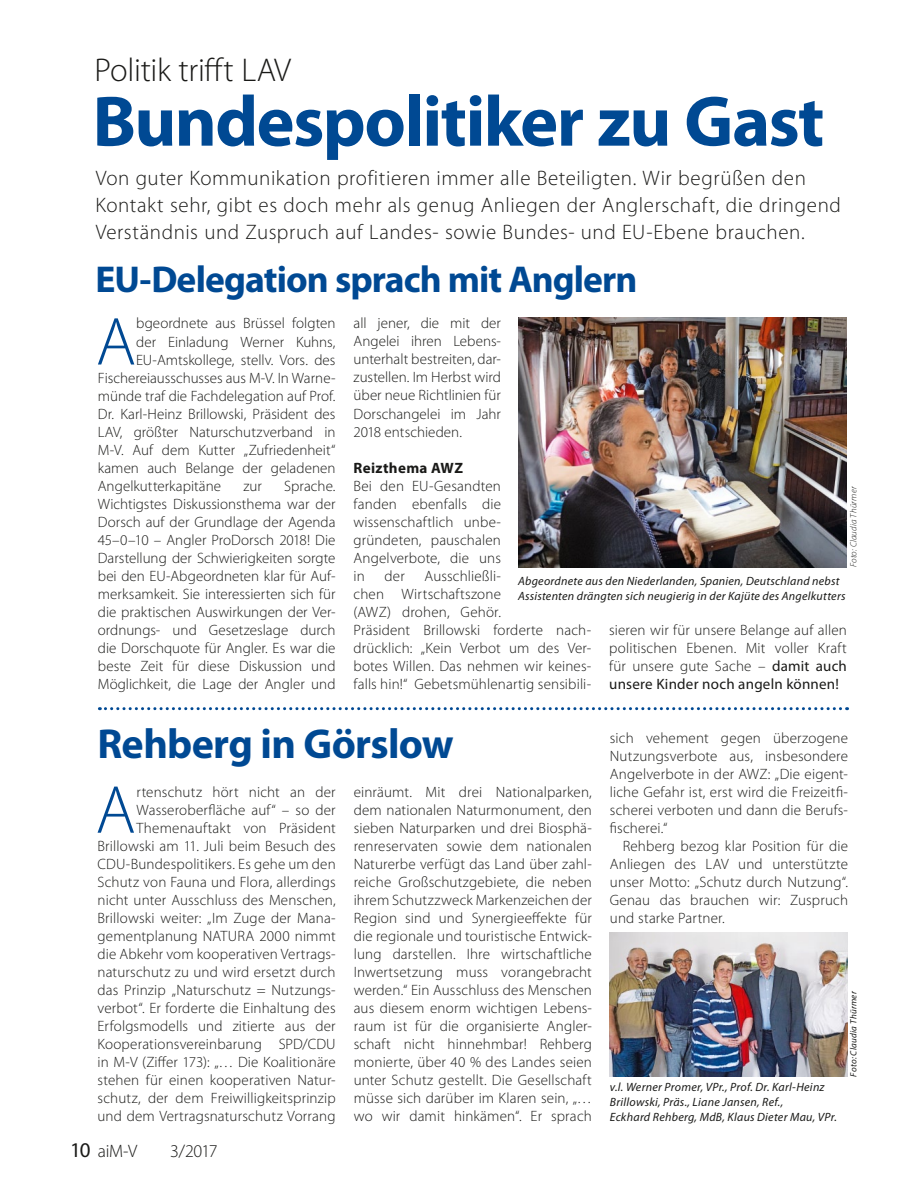
<style>
.page{position:relative;width:915px;height:1191px;background:#fff}
.page>*{position:absolute;margin:0;border:0;box-sizing:border-box;transform-origin:0 0}
.t1{font:700 72px "Myriad Pro";letter-spacing:-.025em;color:#004993}
.t2{font:300 68.4px "Myriad Pro";color:#004993}
.t3{font:700 42px "Myriad Pro";letter-spacing:-.015em;color:#004993}
.t4{font:700 37.5px "Myriad Pro";letter-spacing:-.025em;color:#004993}
.t5{font:300 33px "Myriad Pro";letter-spacing:-.01em;color:#1a1a18}
.t6{font:300 21px/27px "Myriad Pro";letter-spacing:.025em;color:#1a1a18}
.t7{font:300 18px "Myriad Pro";letter-spacing:-.02em;color:#1a1a18}
.t8{font:300 15px/18px "Myriad Pro";letter-spacing:.01em;color:#1a1a18;text-align:justify}
.t9{font:700 15px "Myriad Pro";letter-spacing:.025em;color:#1a1a18}
.t10{font:italic 12px/15px "Myriad Pro";letter-spacing:.02em;color:#1a1a18}
.t11{font:italic 300 9px "Myriad Pro";letter-spacing:.025em;color:#1a1a18}
.t12{font:italic 9px "Myriad Pro";letter-spacing:.03em;color:#1a1a18}
.s1{font-weight:400}
.s2{font-weight:400;font-size:21px}
</style>
<div class="page">
<img style="left:518px;top:317px;width:328px;height:250px">
<svg style="left:99px;top:707px;width:748px;height:3px"></svg>
<img style="left:609px;top:933px;width:238px;height:143px">
<h3 class="t5" style="left:95px;top:50px;width:198px">Politik trifft LAV</h3>
<h1 class="t1" style="left:92px;top:74px;width:733px">Bundespolitiker zu Gast</h1>
<p class="t6" style="left:95px;top:165px;width:746px">Von guter Kommunikation profitieren immer alle Beteiligten. Wir begrüßen den<br>Kontakt sehr, gibt es doch mehr als genug Anliegen der Anglerschaft, die dringend<br>Verständnis und Zuspruch auf Landes- sowie Bundes- und EU-Ebene brauchen.</p>
<h3 class="t4" style="left:95px;top:255px;width:543px">EU-Delegation sprach mit Anglern</h3>
<h2 class="t2" style="left:96px;top:300px;width:42px">A</h2>
<p class="t8" style="left:136px;top:314px;width:201px">bgeordnete aus Brüssel folgten</p>
<p class="t8" style="left:136px;top:332px;width:201px">der Einladung Werner Kuhns,</p>
<p class="t8" style="left:136px;top:350px;width:201px">EU-Amtskollege, stellv. Vors. des</p>
<p class="t8" style="left:98px;top:368px;width:239px">Fischereiausschusses aus M-V. In Warne-</p>
<p class="t8" style="left:98px;top:386px;width:239px">münde traf die Fachdelegation auf Prof.</p>
<p class="t8" style="left:98px;top:404px;width:239px">Dr. Karl-Heinz Brillowski, Präsident des</p>
<p class="t8" style="left:98px;top:422px;width:239px">LAV, größter Naturschutzverband in</p>
<p class="t8" style="left:98px;top:440px;width:239px">M-V. Auf dem Kutter „Zufriedenheit“</p>
<p class="t8" style="left:98px;top:458px;width:239px">kamen auch Belange der geladenen</p>
<p class="t8" style="left:98px;top:476px;width:125px">Angelkutterkapitäne</p>
<p class="t8" style="left:243px;top:476px;width:20px">zur</p>
<p class="t8" style="left:98px;top:476px;width:239px;text-indent:186px">Sprache.<br>Wichtigstes Diskussionsthema war der Dorsch auf der Grundlage der Agenda 45–0–10 – Angler ProDorsch 2018! Die Darstellung der Schwierigkeiten sorgte bei den EU-Abgeordneten klar für Auf&shy;merksamkeit. Sie interessierten sich für die praktischen Auswirkungen der Ver&shy;ordnungs- und Gesetzeslage durch die Dorschquote für Angler. Es war die beste Zeit für diese Diskussion und Möglichkeit, die Lage der Angler und</p>
<p class="t8" style="left:353px;top:314px;width:149px">all jener, die mit der Angelei ihren Lebens&shy;unterhalt bestreiten, dar&shy;zustellen. Im Herbst wird über neue Richtlinien für Dorschangelei im Jahr 2018 entschieden.</p>
<p class="t9" style="left:353px;top:458px;width:111px">Reizthema AWZ</p>
<p class="t8" style="left:353px;top:476px;width:149px">Bei den EU-Gesandten fanden ebenfalls die wissenschaftlich unbe&shy;gründeten, pauschalen Angelverbote, die uns in</p>
<p class="t11" style="left:847px;top:567px;width:82px;rotate:-90deg">Foto: Claudia Thürmer</p>
<p class="t8" style="left:353px;top:566px;width:239px;text-align:left;text-indent:71px">Ausschließli-<br>chen Wirtschaftszone<br>(AWZ) drohen, Gehör.<br>Präsident Brillowski forderte nach&shy;drücklich: „Kein Verbot um des Ver&shy;botes Willen. Das nehmen wir keines&shy;falls hin!“ Gebetsmühlenartig sensibili-</p>
<p class="t8" style="left:384px;top:566px;width:22px">der</p>
<p class="t10" style="left:518px;top:573px;width:329px">Abgeordnete aus den Niederlanden, Spanien, Deutschland nebst<br>Assistenten drängten sich neugierig in der Kajüte des Angelkutters</p>
<p class="t8" style="left:609px;top:620px;width:239px">sieren wir für unsere Belange auf allen politischen Ebenen. Mit voller Kraft für unsere gute Sache – <span class="s1">damit auch unsere Kinder noch angeln können!</span></p>
<h3 class="t3" style="left:97px;top:717px;width:357px">Rehberg in Görslow</h3>
<p class="t8" style="left:97px;top:782px;width:239px;text-align:right">rtenschutz hört nicht an der Wasseroberfläche auf“ – so der Themenauftakt von Präsident Brillowski am 11. Juli beim Besuch des CDU-Bundespolitikers. Es gehe um den Schutz von Fauna und Flora, allerdings nicht unter Ausschluss des Menschen, Brillowski weiter: „Im Zuge der Mana&shy;gementplanung NATURA 2000 nimmt die Abkehr vom kooperativen Vertrags&shy;naturschutz zu und wird ersetzt durch das Prinzip „Naturschutz = Nutzungs&shy;verbot“. Er forderte die Einhaltung des Erfolgsmodells und zitierte aus der Kooperationsvereinbarung SPD/CDU in M-V (Ziffer 173): „… Die Koalitionäre stehen für einen kooperativen Natur&shy;schutz, der dem Freiwilligkeitsprinzip und dem Vertragsnaturschutz Vorrang</p>
<p class="t8" style="left:353px;top:782px;width:240px">einräumt. Mit drei Nationalparken, dem nationalen Naturmonument, den sieben Naturparken und drei Biosphä&shy;renreservaten sowie dem nationalen Naturerbe verfügt das Land über zahl&shy;reiche Großschutzgebiete, die neben ihrem Schutzzweck Markenzeichen der Region sind und Synergieeffekte für die regionale und touristische Entwick&shy;lung darstellen. Ihre wirtschaftliche Inwertsetzung muss vorangebracht werden.“ Ein Ausschluss des Menschen aus diesem enorm wichtigen Lebens&shy;raum ist für die organisierte Angler&shy;schaft nicht hinnehmbar! Rehberg monierte, über 40 % des Landes seien unter Schutz gestellt. Die Gesellschaft müsse sich darüber im Klaren sein, „… wo wir damit hinkämen“. Er sprach</p>
<h2 class="t2" style="left:95px;top:768px;width:42px">A</h2>
<p class="t7" style="left:70px;top:1140px;width:69px"><span class="s2">10</span> aiM-V</p>
<p class="t7" style="left:170px;top:1140px;width:49px">3/2017</p>
<p class="t8" style="left:609px;top:728px;width:239px">sich vehement gegen überzogene Nutzungsverbote aus, insbesondere Angelverbote in der AWZ: „Die eigent&shy;liche Gefahr ist, erst wird die Freizeitfi&shy;scherei verboten und dann die Berufs&shy;fischerei.“</p>
<p class="t8" style="left:609px;top:836px;width:239px;text-indent:13px">Rehberg bezog klar Position für die Anliegen des LAV und unterstützte unser Motto: „Schutz durch Nutzung“.<br>Genau das brauchen wir: Zuspruch und starke Partner.</p>
<p class="t10" style="left:609px;top:1079px;width:228px">v.l. Werner Promer, VPr., Prof. Dr. Karl-Heinz<br>Brillowski, Präs., Liane Jansen, Ref.,<br>Eckhard Rehberg, MdB, Klaus Dieter Mau, VPr.</p>
<p class="t12" style="left:847px;top:1076px;width:87px;rotate:-90deg">Foto: Claudia Thürmer</p>
</div>
